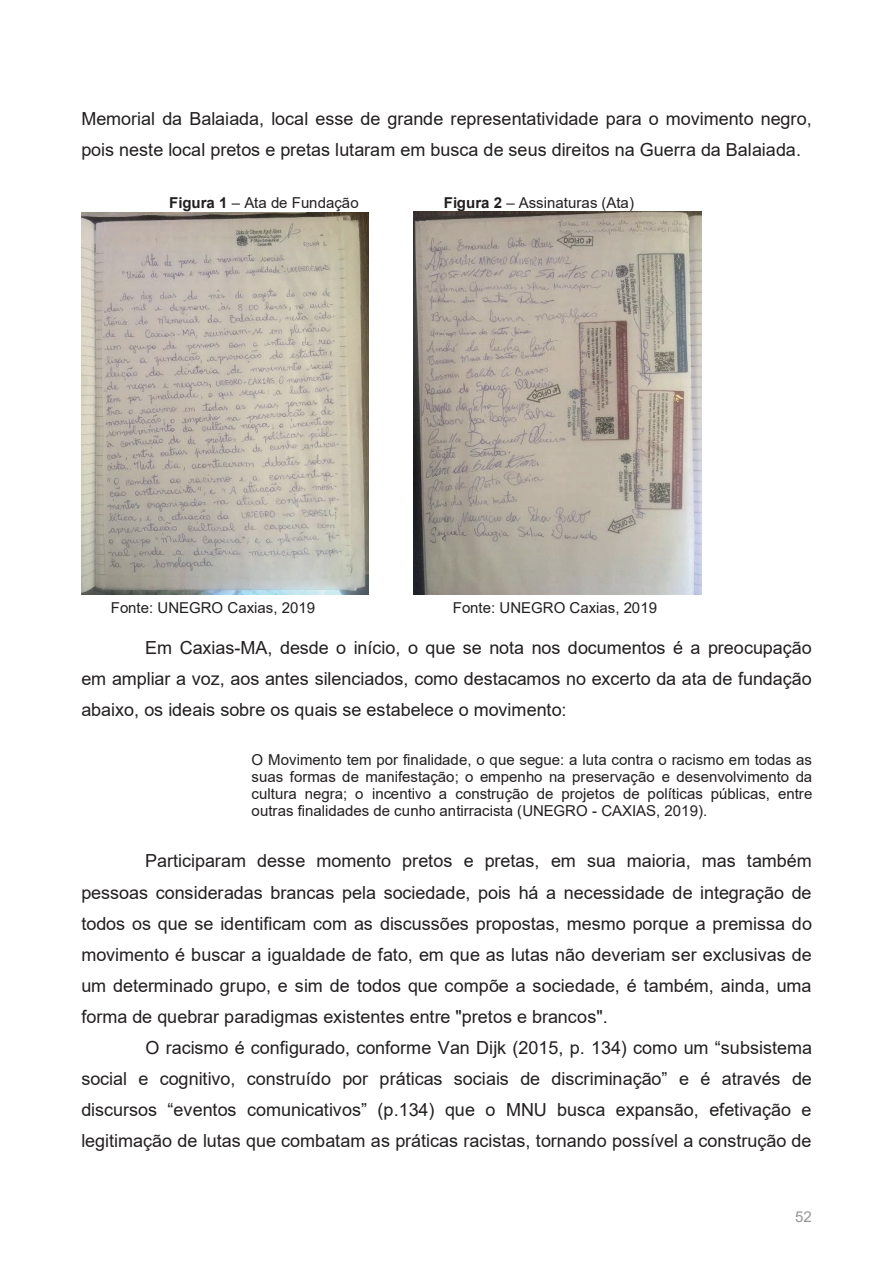
<style>
.page{position:relative;width:893px;height:1263px;background:#fff}
.page>*{position:absolute;margin:0;border:0;box-sizing:border-box;transform-origin:0 0}
.t1{font:18px/31px "Arial";letter-spacing:-.005em;color:#231f20;text-align:justify}
.t2{font:15px/17.2px "Arial";color:#231f20;text-align:justify}
.t3{font:15px "Arial";color:#939598}
.s1{font-weight:700}
</style>
<div class="page">
<img style="left:81px;top:212px;width:287px;height:383px">
<img style="left:413px;top:212px;width:288px;height:383px">
<p class="t1" style="left:81px;top:103px;width:731px">Memorial da Balaiada, local esse de grande representatividade para o movimento negro, pois neste local pretos e pretas lutaram em busca de seus direitos na Guerra da Balaiada.</p>
<p class="t2" style="left:169px;top:194px;width:191px"><span class="s1">Figura 1</span> – Ata de Fundação</p>
<p class="t2" style="left:444px;top:194px;width:192px"><span class="s1">Figura 2</span> – Assinaturas (Ata)</p>
<p class="t2" style="left:111px;top:599px;width:206px">Fonte: UNEGRO Caxias, 2019</p>
<p class="t2" style="left:453px;top:599px;width:206px">Fonte: UNEGRO Caxias, 2019</p>
<p class="t1" style="left:81px;top:632px;width:732px;text-indent:64px">Em Caxias-MA, desde o início, o que se nota nos documentos é a preocupação em ampliar a voz, aos antes silenciados, como destacamos no excerto da ata de fundação abaixo, os ideais sobre os quais se estabelece o movimento:</p>
<p class="t2" style="left:251px;top:751px;width:562px">O Movimento tem por finalidade, o que segue: a luta contra o racismo em todas as suas formas de manifestação; o empenho na preservação e desenvolvimento da cultura negra; o incentivo a construção de projetos de políticas públicas, entre outras finalidades de cunho antirracista (UNEGRO - CAXIAS, 2019).</p>
<p class="t1" style="left:81px;top:846px;width:732px;text-indent:64px">Participaram desse momento pretos e pretas, em sua maioria, mas também pessoas consideradas brancas pela sociedade, pois há a necessidade de integração de todos os que se identificam com as discussões propostas, mesmo porque a premissa do movimento é buscar a igualdade de fato, em que as lutas não deveriam ser exclusivas de um determinado grupo, e sim de todos que compõe a sociedade, é também, ainda, uma forma de quebrar paradigmas existentes entre "pretos e brancos".</p>
<p class="t1" style="left:81px;top:1032px;width:732px;text-indent:64px">O racismo é configurado, conforme Van Dijk (2015, p. 134) como um “subsistema social e cognitivo, construído por práticas sociais de discriminação” e é através de discursos “eventos comunicativos” (p.134) que o MNU busca expansão, efetivação e legitimação de lutas que combatam as práticas racistas, tornando possível a construção de</p>
<p class="t3" style="left:795px;top:1207px;width:18px">52</p>
</div>
